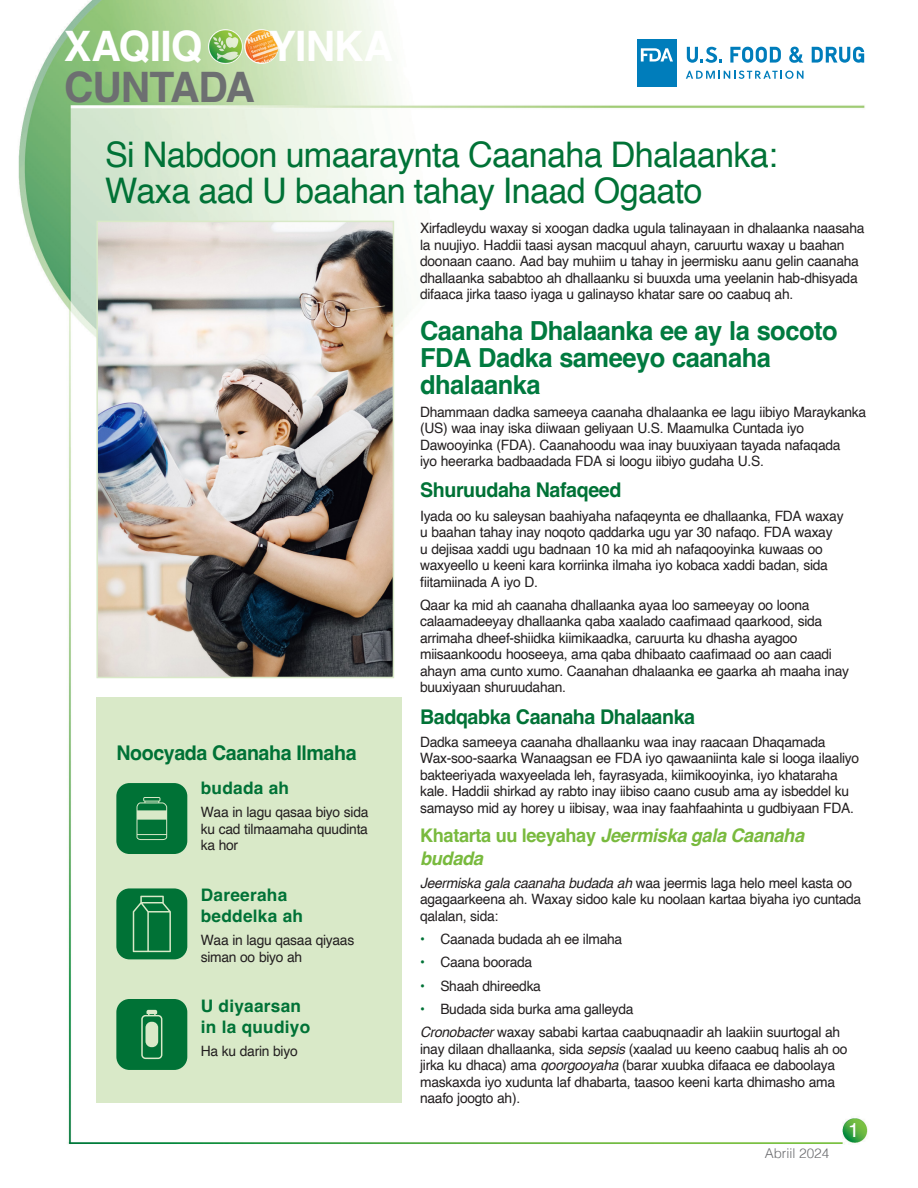
<style>
.page{position:relative;width:918px;height:1188px;background:#fff}
.page>*{position:absolute;margin:0;border:0;box-sizing:border-box;transform-origin:0 0}
.t1{font:700 42px "Helvetica";letter-spacing:-.02em;color:#fff}
.t2{font:700 42px "Helvetica";letter-spacing:-.03em;color:#6d6f71}
.t3{font:35.25px/36px "Helvetica";letter-spacing:-.02em;color:#007236}
.t4{font:700 26.25px/27px "Helvetica";letter-spacing:-.02em;color:#007a3f}
.t5{font:700 20.25px "Helvetica";letter-spacing:-.02em;color:#007236}
.t6{font:20.25px "Helvetica";color:#fff}
.t7{font:italic 700 18.75px/22.5px "Helvetica";letter-spacing:-.02em;color:#79ba3e}
.t8{font:700 17.25px/20.7px "Helvetica";letter-spacing:.015em;color:#007236}
.t9{font:14.25px/16.5px "Helvetica";letter-spacing:-.02em;color:#231f20}
.t10{font:300 13.5px "Helvetica";color:#6c6d70}
.s1{font-style:normal}
.s2{font-style:italic}
.s3{font-weight:700;color:#007236}
</style>
<div class="page">
<img style="left:18px;top:0;width:850px;height:1144px">
<img style="left:208px;top:29px;width:35px;height:35px;border-radius:17px">
<img style="left:244px;top:29px;width:35px;height:35px;border-radius:17px">
<div style="left:96px;top:698px;width:306px;height:405px;background:#d9e9c8"></div>
<svg style="left:686px;top:71px;width:118px;height:8px"></svg>
<svg style="left:730px;top:47px;width:51px;height:16px"></svg>
<svg style="left:789px;top:47px;width:14px;height:16px"></svg>
<svg style="left:812px;top:47px;width:52px;height:16px"></svg>
<svg style="left:687px;top:47px;width:35px;height:16px"></svg>
<div style="left:637px;top:39px;width:39px;height:48px;background:#007dbb"></div>
<svg style="left:641px;top:48px;width:32px;height:14px"></svg>
<img style="left:99px;top:224px;width:292px;height:451px">
<div style="left:96px;top:221px;width:298px;height:457px;border:2px solid #d9e9c8"></div>
<div style="left:116px;top:783px;width:71px;height:71px;background:#007236;border-radius:13px"></div>
<svg style="left:137px;top:797px;width:30px;height:43px"></svg>
<div style="left:116px;top:888px;width:71px;height:71px;background:#007236;border-radius:13px"></div>
<svg style="left:133px;top:896px;width:38px;height:56px"></svg>
<div style="left:116px;top:999px;width:71px;height:71px;background:#007236;border-radius:13px"></div>
<svg style="left:141px;top:1010px;width:21px;height:49px"></svg>
<div style="left:145px;top:1022px;width:13px;height:25px;background:#d9e9c8;border-radius:6px"></div>
<h1 class="t1" style="left:64px;top:21px;width:140px">XAQIIQ</h1>
<h1 class="t1" style="left:269px;top:21px;width:126px">YINKA</h1>
<h1 class="t2" style="left:64px;top:61px;width:192px">CUNTADA</h1>
<h1 class="t3" style="left:105px;top:138px;width:674px">Si Nabdoon umaaraynta Caanaha Dhalaanka:<br>Waxa aad U baahan tahay Inaad Ogaato</h1>
<h2 class="t5" style="left:116px;top:740px;width:242px">Noocyada Caanaha Ilmaha</h2>
<h3 class="t8" style="left:201px;top:780px;width:90px">budada ah</h3>
<p class="t9" style="left:201px;top:805px;width:169px;text-align:justify">Waa in lagu qasaa biyo sida ku cad tilmaamaha quudinta ka hor</p>
<h3 class="t8" style="left:201px;top:887px;width:104px">Dareeraha beddelka ah</h3>
<p class="t9" style="left:201px;top:932px;width:155px">Waa in lagu qasaa qiyaas siman oo biyo ah</p>
<h3 class="t8" style="left:201px;top:998px;width:111px">U diyaarsan in la quudiyo</h3>
<p class="t9" style="left:201px;top:1043px;width:98px">Ha ku darin biyo</p>
<p class="t9" style="left:420px;top:220px;width:446px">Xirfadleydu waxay si xoogan dadka ugula talinayaan in dhalaanka naasaha la nuujiyo. Haddii taasi aysan macquul ahayn, caruurtu waxay u baahan doonaan caano. Aad bay muhiim u tahay in jeermisku aanu gelin caanaha dhallaanka sababtoo ah dhallaanku si buuxda uma yeelanin hab-dhisyada difaaca jirka taaso iyaga u galinayso khatar sare oo caabuq ah.</p>
<h2 class="t4" style="left:420px;top:320px;width:419px">Caanaha Dhalaanka ee ay la socoto<br>FDA Dadka sameeyo caanaha dhalaanka</h2>
<p class="t9" style="left:420px;top:404px;width:448px">Dhammaan dadka sameeya caanaha dhalaanka ee lagu iibiyo Maraykanka (US) waa inay iska diiwaan geliyaan U.S. Maamulka Cuntada iyo Dawooyinka (FDA). Caanahoodu waa inay buuxiyaan tayada nafaqada<br>iyo heerarka badbaadada FDA si loogu iibiyo gudaha U.S.</p>
<h3 class="t5" style="left:420px;top:478px;width:203px">Shuruudaha Nafaqeed</h3>
<p class="t9" style="left:420px;top:508px;width:425px">Iyada oo ku saleysan baahiyaha nafaqeynta ee dhallaanka, FDA waxay u baahan tahay inay noqoto qaddarka ugu yar 30 nafaqo. FDA waxay u dejisaa xaddi ugu badnaan 10 ka mid ah nafaqooyinka kuwaas oo waxyeello u keeni kara korriinka ilmaha iyo kobaca xaddi badan, sida fiitamiinada A iyo D.</p>
<p class="t9" style="left:420px;top:597px;width:431px">Qaar ka mid ah caanaha dhallaanka ayaa loo sameeyay oo loona calaamadeeyay dhallaanka qaba xaalado caafimaad qaarkood, sida arrimaha dheef-shiidka kiimikaadka, caruurta ku dhasha ayagoo miisaankoodu hooseeya, ama qaba dhibaato caafimaad oo aan caadi ahayn ama cunto xumo. Caanahan dhalaanka ee gaarka ah maaha inay buuxiyaan shuruudahan.</p>
<h3 class="t5" style="left:420px;top:704px;width:277px">Badqabka Caanaha Dhalaanka</h3>
<p class="t9" style="left:420px;top:734px;width:441px">Dadka sameeya caanaha dhallaanku waa inay raacaan Dhaqamada Wax-soo-saarka Wanaagsan ee FDA iyo qawaaniinta kale si looga ilaaliyo bakteeriyada waxyeelada leh, fayrasyada, kiimikooyinka, iyo khataraha kale. Haddii shirkad ay rabto inay iibiso caano cusub ama ay isbeddel ku samayso mid ay horey u iibisay, waa inay faahfaahinta u gudbiyaan FDA.</p>
<h4 class="t7" style="left:420px;top:826px;width:386px"><span class="s1">Khatarta uu leeyahay</span> Jeermiska gala Caanaha budada</h4>
<p class="t9" style="left:420px;top:875px;width:443px"><span class="s2">Jeermiska gala caanaha budada ah</span> waa jeermis laga helo meel kasta oo agagaarkeena ah. Waxay sidoo kale ku noolaan kartaa biyaha iyo cuntada qalalan, sida:</p>
<p class="t9" style="left:420px;top:931px;width:204px"><span class="s3">•</span> Caanada budada ah ee ilmaha</p>
<p class="t9" style="left:420px;top:954px;width:114px"><span class="s3">•</span> Caana boorada</p>
<p class="t9" style="left:420px;top:978px;width:122px"><span class="s3">•</span> Shaah dhireedka</p>
<p class="t9" style="left:420px;top:1001px;width:215px"><span class="s3">•</span> Budada sida burka ama galleyda</p>
<p class="t9" style="left:420px;top:1024px;width:429px"><span class="s2">Cronobacter</span> waxay sababi kartaa caabuqnaadir ah laakiin suurtogal ah inay dilaan dhallaanka, sida <span class="s2">sepsis</span> (xaalad uu keeno caabuq halis ah oo jirka ku dhaca) ama <span class="s2">qoorgooyaha</span> (barar xuubka difaaca ee daboolaya maskaxda iyo xudunta laf dhabarta, taasoo keeni karta dhimasho ama naafo joogto ah).</p>
<p class="t10" style="left:765px;top:1141px;width:66px">Abriil 2024</p>
<h3 class="t6" style="left:848px;top:1115px;width:13px">1</h3>
</div>
